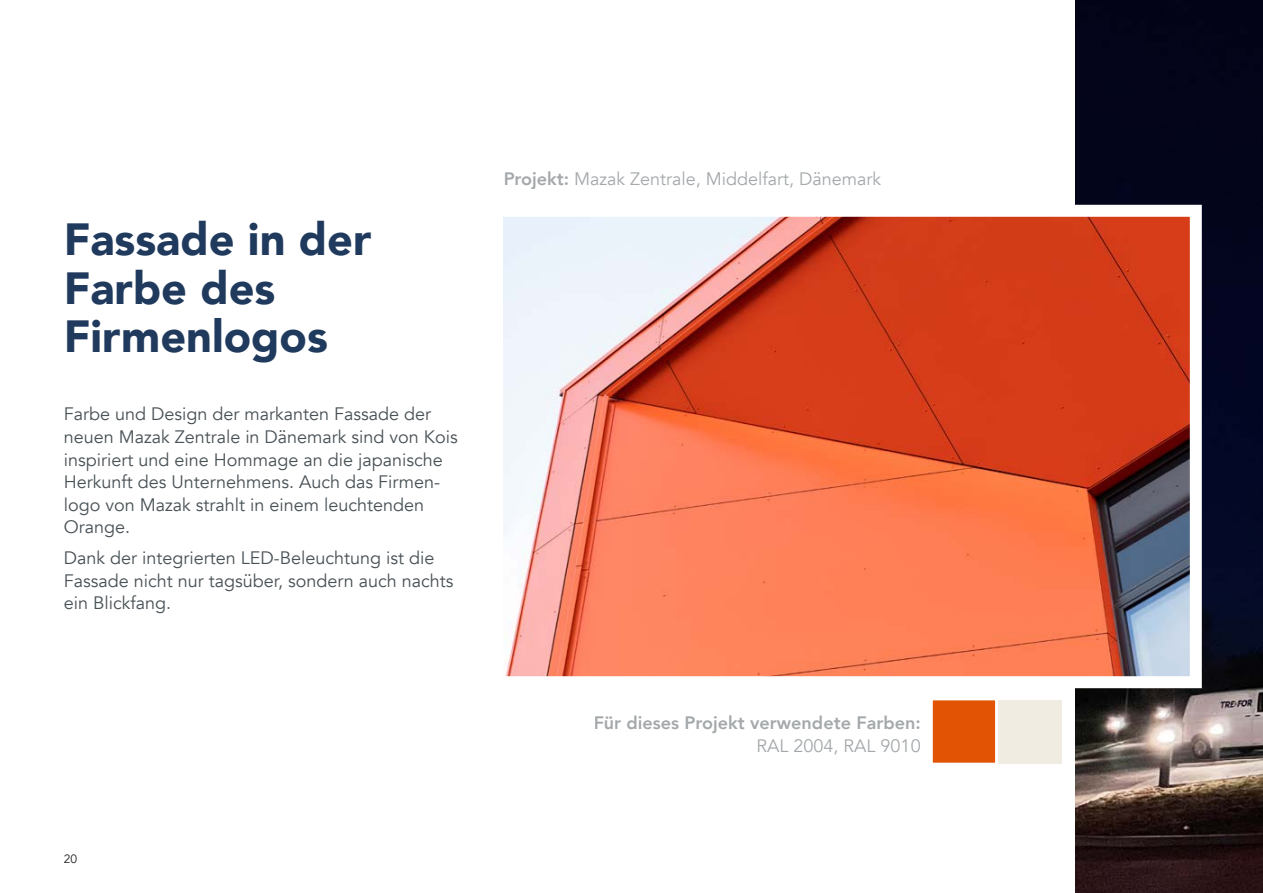
<style>
.page{position:relative;width:1263px;height:893px;background:#fff}
.page>*{position:absolute;margin:0;border:0;box-sizing:border-box;transform-origin:0 0}
.t1{font:900 45px/48px "Avenir";color:#203a5d}
.t2{font:18px/22.5px "Avenir";color:#485156}
.t3{font:800 18px "Avenir";color:#485156}
.t4{font:12px "Avenir";color:#1d1d1b}
.s1{font-weight:800}
</style>
<div class="page">
<img style="left:1076px;top:0;width:187px;height:893px">
<svg style="left:503px;top:199px;width:705px;height:495px;background:#e07e66"></svg>
<div style="left:931px;top:699px;width:65px;height:65px;background:#e25303;border:2px solid #fff"></div>
<div style="left:998px;top:700px;width:64px;height:63px;background:#f1ece1"></div>
<h1 class="t1" style="left:64px;top:215px;width:309px">Fassade in der<br>Farbe des<br>Firmenlogos</h1>
<p class="t2" style="left:64px;top:403px;width:395px">Farbe und Design der markanten Fassade der neuen Mazak Zentrale in Dänemark sind von Kois inspiriert und eine Hommage an die japanische Herkunft des Unternehmens. Auch das Firmen&shy;logo von Mazak strahlt in einem leuchtenden Orange.</p>
<p class="t2" style="left:64px;top:547px;width:391px">Dank der integrierten LED-Beleuchtung ist die<br>Fassade nicht nur tagsüber, sondern auch nachts ein Blickfang.</p>
<p class="t4" style="left:64px;top:852px;width:15px">20</p>
<p class="t2" style="left:503px;top:167px;width:379px"><span class="s1">Projekt:</span> Mazak Zentrale, Middelfart, Dänemark</p>
<p class="t3" style="left:594px;top:709px;width:329px">Für dieses Projekt verwendete Farben:</p>
<p class="t2" style="left:756px;top:735px;width:166px">RAL 2004, RAL 9010</p>
</div>
